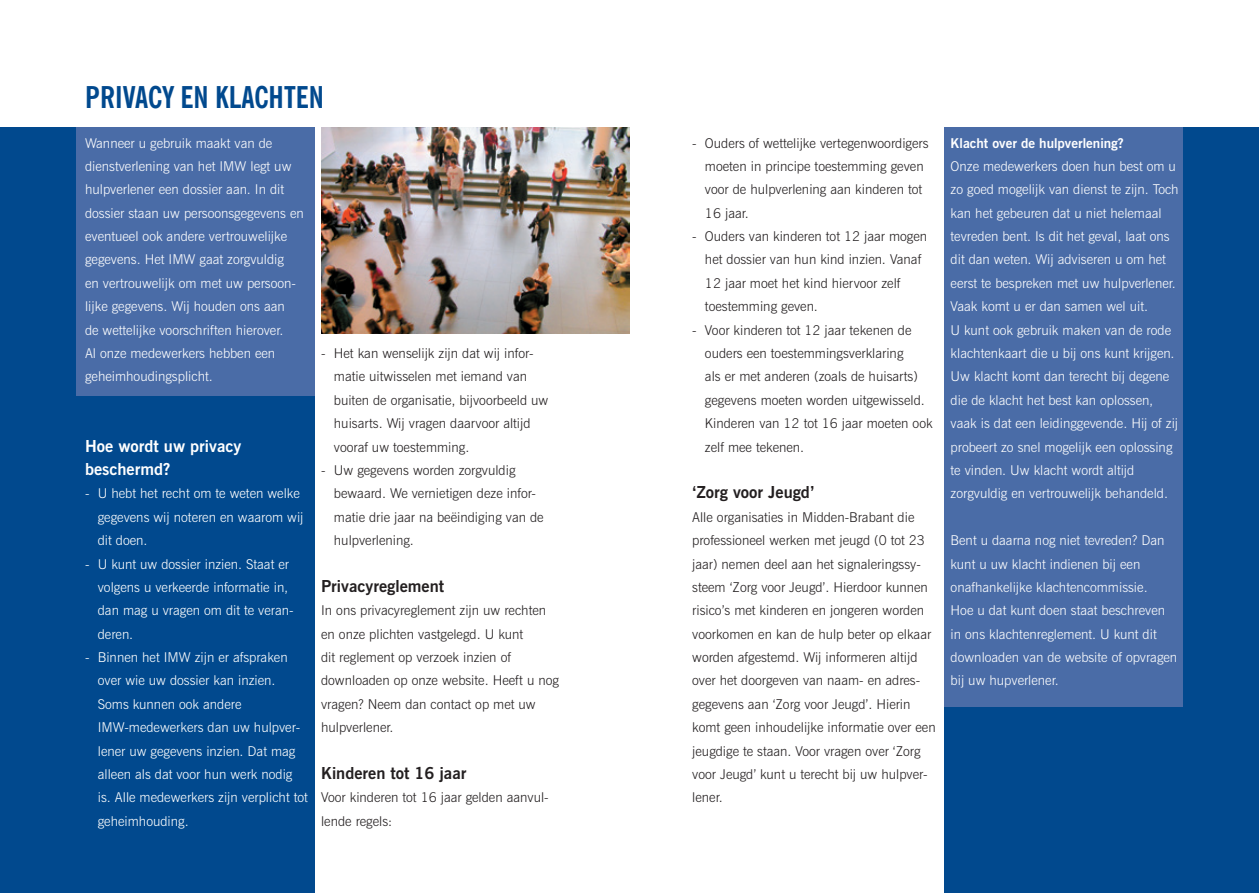
<style>
.page{position:relative;width:1259px;height:893px;background:#fff}
.page>*{position:absolute;margin:0;border:0;box-sizing:border-box;transform-origin:0 0}
.Kop{font:700 condensed 30px "News Gothic BT";color:#01498e}
.tussenkopjes{font:700 16.5px "News Gothic BT";color:#231f20}
.tussenkopjes-2{font:700 16.5px/23.4px "News Gothic BT";color:#fff}
.body{font:300 13.5px/23.4px "News Gothic BT";color:#fff}
.body_inspring{font:300 13.5px/23.4px "News Gothic BT";color:#231f20}
.body-2{font:300 13.5px/23.4px "News Gothic BT";color:#231f20}
.body_inspring-2{font:300 13.5px/23.4px "News Gothic BT";color:#fff}
.body_vet{font:700 13.5px "News Gothic BT";color:#fff}
</style>
<div class="page">
<div style="left:0;top:128px;width:315px;height:765px;background:#01498e"></div>
<div style="left:77px;top:128px;width:238px;height:268px;background:#4a6ca7"></div>
<div style="left:944px;top:128px;width:315px;height:765px;background:#01498e"></div>
<div style="left:944px;top:128px;width:238px;height:579px;background:#4a6ca7"></div>
<img style="left:321px;top:128px;width:308px;height:205px">
<p class="Kop" style="left:85px;top:79px;width:240px">PRIVACY EN KLACHTEN</p>
<p class="body" style="left:85px;top:131px;width:220px">Wanneer u gebruik maakt van de dienstverlening van het IMW legt uw hulpverlener een dossier aan. In dit dossier staan uw persoonsgegevens en eventueel ook andere vertrouwelijke gegevens. Het IMW gaat zorgvuldig<br>en vertrouwelijk om met uw persoon&shy;lijke gegevens. Wij houden ons aan<br>de wettelijke voorschriften hierover.<br>Al onze medewerkers hebben een geheimhoudingsplicht.</p>
<p class="body_inspring" style="left:334px;top:341px;width:216px;text-indent:-13px">- Het kan wenselijk zijn dat wij infor&shy;matie uitwisselen met iemand van buiten de organisatie, bijvoorbeeld uw huisarts. Wij vragen daarvoor altijd vooraf uw toestemming.</p>
<p class="body_inspring" style="left:334px;top:458px;width:211px;text-indent:-13px">- Uw gegevens worden zorgvuldig bewaard. We vernietigen deze infor&shy;matie drie jaar na beëindiging van de hulpverlening.</p>
<p class="tussenkopjes" style="left:321px;top:576px;width:125px">Privacyreglement</p>
<p class="body-2" style="left:321px;top:599px;width:239px">In ons privacyreglement zijn uw rechten en onze plichten vastgelegd. U kunt<br>dit reglement op verzoek inzien of downloaden op onze website. Heeft u nog vragen? Neem dan contact op met uw hulpverlener.</p>
<p class="tussenkopjes" style="left:321px;top:763px;width:147px">Kinderen tot 16 jaar</p>
<p class="body-2" style="left:321px;top:786px;width:229px">Voor kinderen tot 16 jaar gelden aanvul&shy;lende regels:</p>
<p class="tussenkopjes-2" style="left:85px;top:434px;width:158px">Hoe wordt uw privacy beschermd?</p>
<p class="body_inspring-2" style="left:98px;top:482px;width:207px;text-indent:-13px">- U hebt het recht om te weten welke gegevens wij noteren en waarom wij dit doen.</p>
<p class="body_inspring-2" style="left:98px;top:552px;width:197px;text-indent:-13px">- U kunt uw dossier inzien. Staat er volgens u verkeerde informatie in, dan mag u vragen om dit te veran&shy;deren.</p>
<p class="body_inspring-2" style="left:98px;top:645px;width:212px;text-indent:-13px">- Binnen het IMW zijn er afspraken over wie uw dossier kan inzien.<br>Soms kunnen ook andere<br>IMW-medewerkers dan uw hulpver&shy;lener uw gegevens inzien. Dat mag alleen als dat voor hun werk nodig is. Alle medewerkers zijn verplicht tot geheimhouding.</p>
<p class="body_inspring" style="left:705px;top:131px;width:225px;text-indent:-13px">- Ouders of wettelijke vertegenwoordigers moeten in principe toestemming geven voor de hulpverlening aan kinderen tot<br>16 jaar.</p>
<p class="body_inspring" style="left:705px;top:224px;width:224px;text-indent:-13px">- Ouders van kinderen tot 12 jaar mogen het dossier van hun kind inzien. Vanaf<br>12 jaar moet het kind hiervoor zelf toestemming geven.</p>
<p class="body_inspring" style="left:705px;top:318px;width:229px;text-indent:-13px">- Voor kinderen tot 12 jaar tekenen de ouders een toestemmingsverklaring<br>als er met anderen (zoals de huisarts) gegevens moeten worden uitgewisseld.<br>Kinderen van 12 tot 16 jaar moeten ook zelf mee tekenen.</p>
<p class="tussenkopjes" style="left:692px;top:482px;width:124px">‘Zorg voor Jeugd’</p>
<p class="body-2" style="left:692px;top:505px;width:245px">Alle organisaties in Midden-Brabant die professioneel werken met jeugd (0 tot 23 jaar) nemen deel aan het signaleringssy&shy;steem ‘Zorg voor Jeugd’. Hierdoor kunnen risico’s met kinderen en jongeren worden voorkomen en kan de hulp beter op elkaar worden afgestemd. Wij informeren altijd over het doorgeven van naam- en adres&shy;gegevens aan ‘Zorg voor Jeugd’. Hierin komt geen inhoudelijke informatie over een jeugdige te staan. Voor vragen over ‘Zorg voor Jeugd’ kunt u terecht bij uw hulpver&shy;lener.</p>
<p class="body_vet" style="left:950px;top:135px;width:175px">Klacht over de hulpverlening?</p>
<p class="body" style="left:950px;top:154px;width:230px">Onze medewerkers doen hun best om u zo goed mogelijk van dienst te zijn. Toch kan het gebeuren dat u niet helemaal tevreden bent. Is dit het geval, laat ons dit dan weten. Wij adviseren u om het eerst te bespreken met uw hulpverlener.<br>Vaak komt u er dan samen wel uit.</p>
<p class="body" style="left:950px;top:318px;width:229px">U kunt ook gebruik maken van de rode klachtenkaart die u bij ons kunt krijgen.<br>Uw klacht komt dan terecht bij degene die de klacht het best kan oplossen, vaak is dat een leidinggevende. Hij of zij probeert zo snel mogelijk een oplossing te vinden. Uw klacht wordt altijd zorgvuldig en vertrouwelijk behandeld.</p>
<p class="body" style="left:950px;top:529px;width:215px">Bent u daarna nog niet tevreden? Dan kunt u uw klacht indienen bij een onafhankelijke klachtencommissie.</p>
<p class="body" style="left:950px;top:599px;width:228px">Hoe u dat kunt doen staat beschreven in ons klachtenreglement. U kunt dit downloaden van de website of opvragen bij uw hupverlener.</p>
</div>
